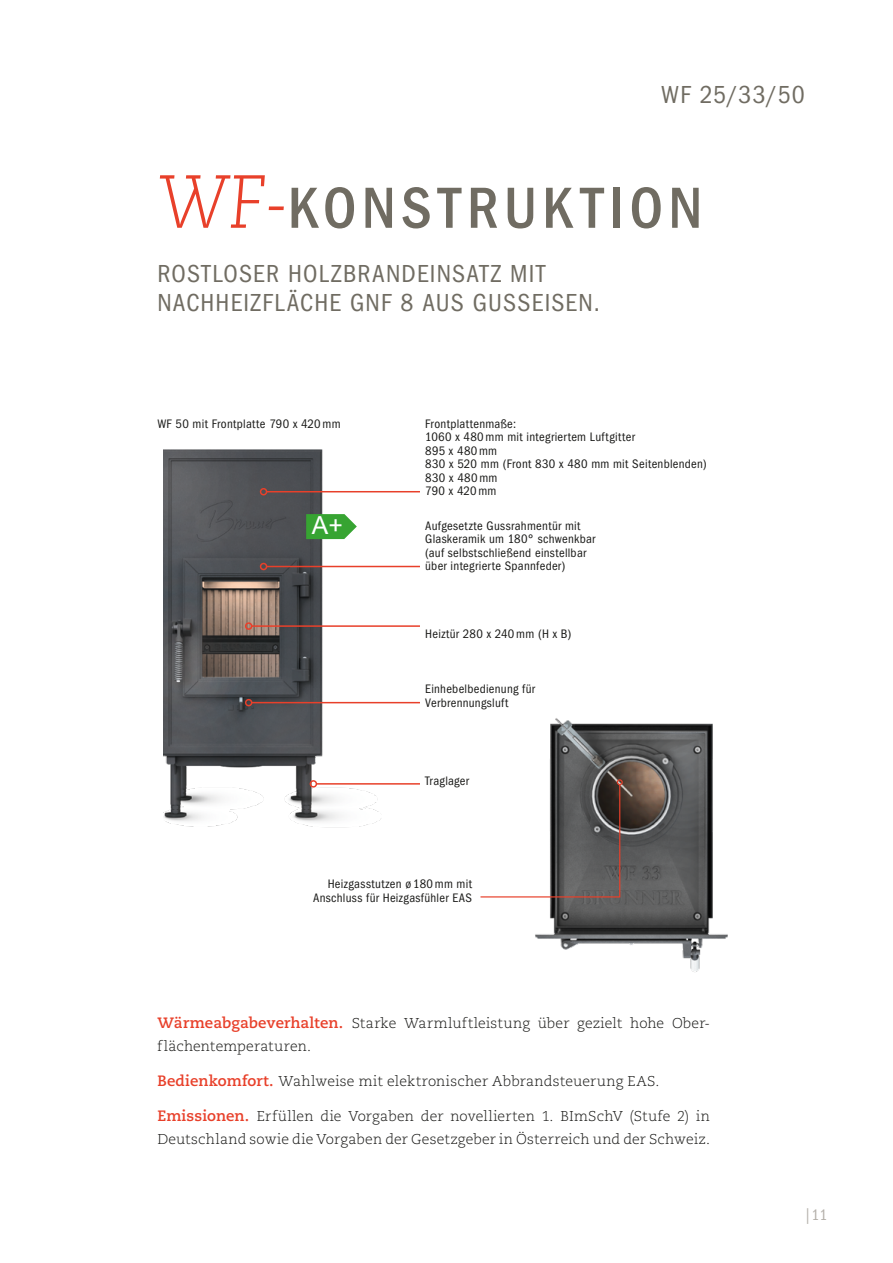
<style>
.page{position:relative;width:893px;height:1263px;background:#fff}
.page>*{position:absolute;margin:0;border:0;box-sizing:border-box;transform-origin:0 0}
.t1{font:500 condensed 60px "Franklin Gothic LT Pro";letter-spacing:.09em;color:#706c62}
.t2{font:condensed 25.5px/28.5px "Franklin Gothic LT Pro";letter-spacing:.045em;color:#706c62}
.t3{font:24.9px "Arial";color:#fff}
.t4{font:condensed 15.75px "Franklin Gothic LT Pro";color:#b5b1ab}
.t5{font:300 14.25px/22.5px "Caecilia LT Pro 45";letter-spacing:.01em;color:#1a1a18}
.t6{font:condensed 12.75px/13.5px "Franklin Gothic LT Pro";letter-spacing:.025em;color:#1a1a18}
.s1{font-family:"Caecilia LT Pro 46";font-weight:300;font-style:italic;font-stretch:normal;font-size:75px;color:#e8402a}
.s2{font-family:"Caecilia LT Pro 75";font-weight:700;font-size:15px;color:#e8402a}
</style>
<div class="page">
<img style="left:164px;top:449px;width:217px;height:379px">
<img style="left:535px;top:718px;width:193px;height:254px">
<hr style="left:267px;top:491px;width:153px;height:1px;background:#e8402a">
<div style="left:260px;top:488px;width:7px;height:7px;border:2px solid #e8402a;border-radius:50%"></div>
<hr style="left:267px;top:566px;width:153px;height:1px;background:#e8402a">
<div style="left:260px;top:563px;width:7px;height:7px;border:2px solid #e8402a;border-radius:50%"></div>
<svg style="left:306px;top:514px;width:51px;height:25px"></svg>
<hr style="left:252px;top:625px;width:168px;height:2px;background:#e8402a">
<div style="left:245px;top:622px;width:7px;height:8px;border:2px solid #e8402a;border-radius:50%"></div>
<hr style="left:252px;top:702px;width:168px;height:1px;background:#e8402a">
<div style="left:245px;top:699px;width:7px;height:7px;border:2px solid #e8402a;border-radius:50%"></div>
<hr style="left:316px;top:783px;width:104px;height:2px;background:#e8402a">
<div style="left:310px;top:780px;width:7px;height:8px;border:2px solid #e8402a;border-radius:50%"></div>
<svg style="left:480px;top:779px;width:143px;height:119px"></svg>
<h2 class="t2" style="left:661px;top:80px;width:145px">WF 25/33/50</h2>
<h1 class="t1" style="left:157px;top:174px;width:546px"><span class="s1">WF-</span>KONSTRUKTION</h1>
<h2 class="t2" style="left:157px;top:260px;width:444px">ROSTLOSER HOLZBRANDEINSATZ MIT<br>NACHHEIZFLÄCHE GNF 8 AUS GUSSEISEN.</h2>
<p class="t6" style="left:157px;top:417px;width:185px">WF 50 mit Frontplatte 790 x 420mm</p>
<h3 class="t3" style="left:312px;top:509px;width:33px">A+</h3>
<p class="t6" style="left:425px;top:417px;width:283px">Frontplattenmaße:<br>1060 x 480mm mit integriertem Luftgitter<br>895 x 480mm<br>830 x 520 mm (Front 830 x 480 mm mit Seitenblenden)<br>830 x 480mm<br>790 x 420mm</p>
<p class="t6" style="left:425px;top:519px;width:172px">Aufgesetzte Gussrahmentür mit<br>Glaskeramik um 180° schwenkbar (auf selbstschließend einstellbar über integrierte Spannfeder)</p>
<p class="t6" style="left:425px;top:627px;width:148px">Heiztür 280 x 240mm (H x B)</p>
<p class="t6" style="left:425px;top:682px;width:111px">Einhebelbedienung für<br>Verbrennungsluft</p>
<p class="t6" style="left:425px;top:774px;width:45px">Traglager</p>
<p class="t6" style="left:313px;top:877px;width:160px;text-align:right">Heizgasstutzen ø 180mm mit<br>Anschluss für Heizgasfühler EAS</p>
<p class="t5" style="left:157px;top:1012px;width:554px"><span class="s2">Wärmeabgabeverhalten.</span> Starke Warmluftleistung über gezielt hohe Ober&shy;flächentemperaturen.</p>
<p class="t5" style="left:157px;top:1070px;width:504px"><span class="s2">Bedienkomfort.</span> Wahlweise mit elektronischer Abbrandsteuerung EAS.</p>
<p class="t5" style="left:157px;top:1105px;width:554px"><span class="s2">Emissionen.</span> Erfüllen die Vorgaben der novellierten 1. BImSchV (Stufe 2) in<br>Deutschland sowie die Vorgaben der Gesetzgeber in Österreich und der Schweiz.</p>
<p class="t4" style="left:804px;top:1206px;width:25px">|11</p>
</div>
